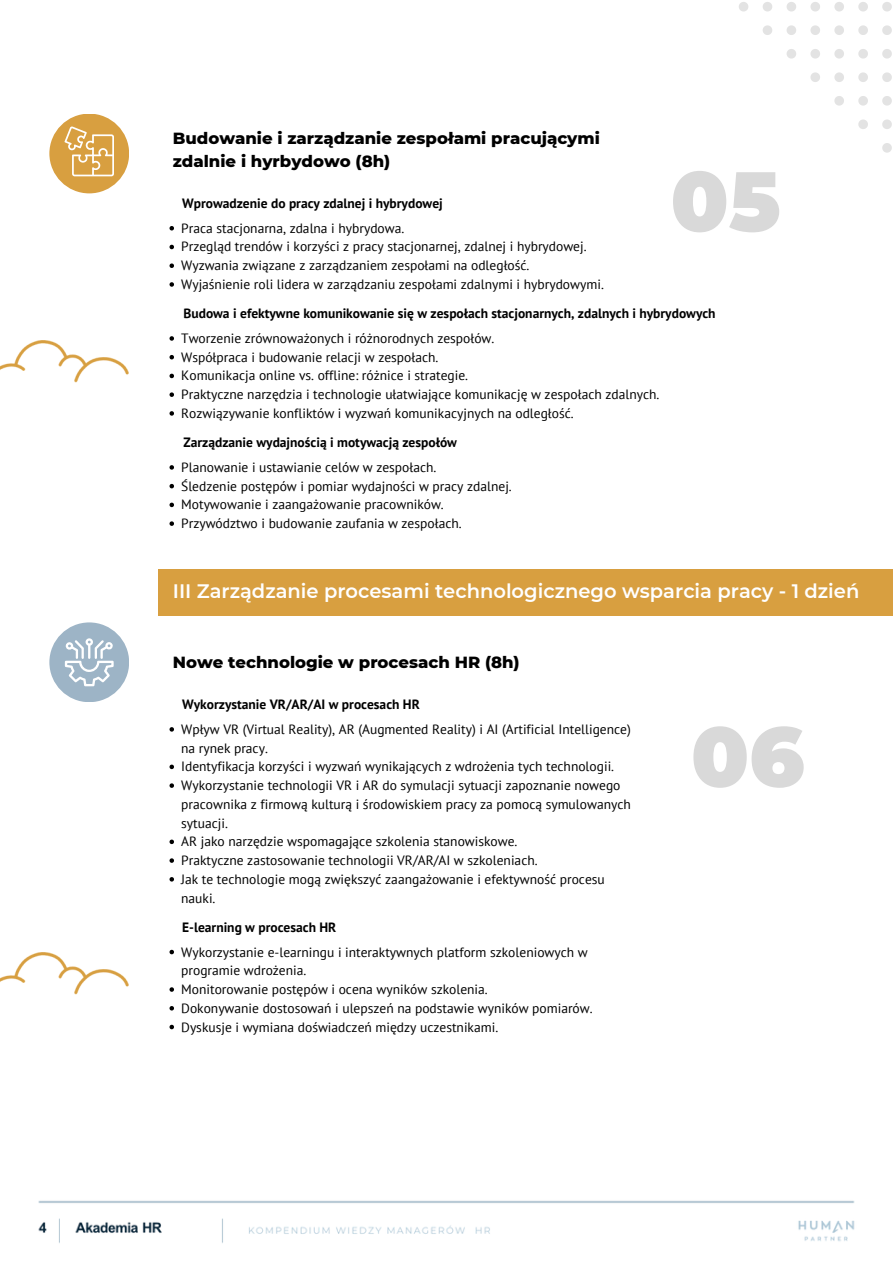
<style>
.page{position:relative;width:893px;height:1264px;background:#fff}
.page>*{position:absolute;margin:0;border:0;box-sizing:border-box;transform-origin:0 0}
.t1{font:900 84px "Montserrat";color:#d9d9d9}
.t2{font:600 19.5px "Montserrat";color:#fff}
.t3{font:800 16.5px/22.5px "Montserrat";color:#000}
.t4{font:13.5px/18.8px "PT Sans";color:#000}
.t5{font:700 13.5px "PT Sans";color:#000}
</style>
<div class="page">
<div style="left:49px;top:114px;width:80px;height:79px;background:#d89f40;border-radius:50%"></div>
<img style="left:0;top:340px;width:129px;height:43px">
<svg style="left:882px;top:143px;width:9px;height:10px"></svg>
<svg style="left:882px;top:119px;width:9px;height:10px"></svg>
<svg style="left:858px;top:119px;width:9px;height:10px"></svg>
<svg style="left:882px;top:96px;width:9px;height:10px"></svg>
<svg style="left:858px;top:96px;width:9px;height:10px"></svg>
<svg style="left:834px;top:96px;width:10px;height:10px"></svg>
<svg style="left:882px;top:72px;width:9px;height:10px"></svg>
<svg style="left:858px;top:72px;width:9px;height:10px"></svg>
<svg style="left:834px;top:72px;width:10px;height:10px"></svg>
<svg style="left:810px;top:72px;width:10px;height:10px"></svg>
<svg style="left:882px;top:49px;width:9px;height:10px"></svg>
<svg style="left:858px;top:49px;width:9px;height:10px"></svg>
<svg style="left:834px;top:49px;width:10px;height:10px"></svg>
<svg style="left:810px;top:49px;width:10px;height:10px"></svg>
<svg style="left:786px;top:49px;width:10px;height:10px"></svg>
<svg style="left:882px;top:25px;width:9px;height:10px"></svg>
<svg style="left:858px;top:25px;width:9px;height:10px"></svg>
<svg style="left:834px;top:25px;width:10px;height:10px"></svg>
<svg style="left:810px;top:25px;width:10px;height:10px"></svg>
<svg style="left:786px;top:25px;width:10px;height:10px"></svg>
<svg style="left:763px;top:25px;width:9px;height:10px"></svg>
<svg style="left:882px;top:2px;width:9px;height:10px"></svg>
<svg style="left:858px;top:2px;width:9px;height:10px"></svg>
<svg style="left:834px;top:2px;width:10px;height:10px"></svg>
<svg style="left:810px;top:2px;width:10px;height:10px"></svg>
<svg style="left:786px;top:2px;width:10px;height:10px"></svg>
<svg style="left:763px;top:2px;width:9px;height:10px"></svg>
<svg style="left:739px;top:2px;width:9px;height:10px"></svg>
<div style="left:49px;top:622px;width:80px;height:80px;background:#9db4c6;border-radius:50%"></div>
<div style="left:158px;top:569px;width:734px;height:46px;background:#d89f40"></div>
<img style="left:0;top:952px;width:129px;height:43px">
<img style="left:38px;top:1200px;width:817px;height:43px">
<svg style="left:64px;top:126px;width:50px;height:50px"></svg>
<svg style="left:65px;top:638px;width:48px;height:48px"></svg>
<svg style="left:169px;top:226px;width:5px;height:4px"></svg>
<svg style="left:169px;top:245px;width:5px;height:4px"></svg>
<svg style="left:169px;top:263px;width:5px;height:5px"></svg>
<svg style="left:169px;top:282px;width:5px;height:5px"></svg>
<svg style="left:169px;top:336px;width:5px;height:5px"></svg>
<svg style="left:169px;top:355px;width:5px;height:4px"></svg>
<svg style="left:169px;top:374px;width:5px;height:4px"></svg>
<svg style="left:169px;top:392px;width:5px;height:5px"></svg>
<svg style="left:169px;top:411px;width:5px;height:4px"></svg>
<svg style="left:169px;top:465px;width:5px;height:4px"></svg>
<svg style="left:169px;top:484px;width:5px;height:4px"></svg>
<svg style="left:169px;top:502px;width:5px;height:5px"></svg>
<svg style="left:169px;top:521px;width:5px;height:5px"></svg>
<svg style="left:169px;top:727px;width:5px;height:4px"></svg>
<svg style="left:169px;top:764px;width:5px;height:5px"></svg>
<svg style="left:169px;top:783px;width:5px;height:4px"></svg>
<svg style="left:169px;top:839px;width:5px;height:5px"></svg>
<svg style="left:169px;top:858px;width:5px;height:4px"></svg>
<svg style="left:169px;top:877px;width:5px;height:4px"></svg>
<svg style="left:169px;top:949px;width:5px;height:5px"></svg>
<svg style="left:169px;top:987px;width:5px;height:4px"></svg>
<svg style="left:169px;top:1006px;width:5px;height:4px"></svg>
<svg style="left:169px;top:1024px;width:5px;height:5px"></svg>
<p class="t3" style="left:173px;top:127px;width:428px">Budowanie i zarządzanie zespołami pracującymi zdalnie i hyrbydowo (8h)</p>
<p class="t5" style="left:182px;top:194px;width:262px">Wprowadzenie do pracy zdalnej i hybrydowej</p>
<p class="t4" style="left:181px;top:218px;width:225px">Praca stacjonarna, zdalna i hybrydowa.</p>
<p class="t4" style="left:181px;top:237px;width:407px">Przegląd trendów i korzyści z pracy stacjonarnej, zdalnej i hybrydowej.</p>
<p class="t4" style="left:181px;top:256px;width:350px">Wyzwania związane z zarządzaniem zespołami na odległość.</p>
<p class="t4" style="left:181px;top:274px;width:424px">Wyjaśnienie roli lidera w zarządzaniu zespołami zdalnymi i hybrydowymi.</p>
<p class="t1" style="left:670px;top:150px;width:112px">05</p>
<p class="t5" style="left:183px;top:304px;width:533px">Budowa i efektywne komunikowanie się w zespołach stacjonarnych, zdalnych i hybrydowych</p>
<p class="t4" style="left:181px;top:328px;width:315px">Tworzenie zrównoważonych i różnorodnych zespołów.</p>
<p class="t4" style="left:181px;top:347px;width:259px">Współpraca i budowanie relacji w zespołach.</p>
<p class="t4" style="left:181px;top:366px;width:288px">Komunikacja online vs. offline: różnice i strategie.</p>
<p class="t4" style="left:181px;top:385px;width:479px">Praktyczne narzędzia i technologie ułatwiające komunikację w zespołach zdalnych.</p>
<p class="t4" style="left:181px;top:403px;width:394px">Rozwiązywanie konfliktów i wyzwań komunikacyjnych na odległość.</p>
<p class="t5" style="left:183px;top:433px;width:275px">Zarządzanie wydajnością i motywacją zespołów</p>
<p class="t4" style="left:181px;top:457px;width:257px">Planowanie i ustawianie celów w zespołach.</p>
<p class="t4" style="left:181px;top:476px;width:332px">Śledzenie postępów i pomiar wydajności w pracy zdalnej.</p>
<p class="t4" style="left:181px;top:495px;width:264px">Motywowanie i zaangażowanie pracowników.</p>
<p class="t4" style="left:181px;top:513px;width:282px">Przywództwo i budowanie zaufania w zespołach.</p>
<p class="t2" style="left:173px;top:578px;width:688px">III Zarządzanie procesami technologicznego wsparcia pracy - 1 dzień</p>
<p class="t3" style="left:173px;top:650px;width:348px">Nowe technologie w procesach HR (8h)</p>
<p class="t5" style="left:182px;top:695px;width:239px">Wykorzystanie VR/AR/AI w procesach HR</p>
<p class="t4" style="left:181px;top:719px;width:451px">Wpływ VR (Virtual Reality), AR (Augmented Reality) i AI (Artificial Intelligence) na rynek pracy.</p>
<p class="t4" style="left:181px;top:757px;width:434px">Identyfikacja korzyści i wyzwań wynikających z wdrożenia tych technologii.</p>
<p class="t4" style="left:181px;top:775px;width:451px">Wykorzystanie technologii VR i AR do symulacji sytuacji zapoznanie nowego pracownika z firmową kulturą i środowiskiem pracy za pomocą symulowanych sytuacji.</p>
<p class="t4" style="left:181px;top:832px;width:338px">AR jako narzędzie wspomagające szkolenia stanowiskowe.</p>
<p class="t4" style="left:181px;top:850px;width:358px">Praktyczne zastosowanie technologii VR/AR/AI w szkoleniach.</p>
<p class="t4" style="left:181px;top:869px;width:425px">Jak te technologie mogą zwiększyć zaangażowanie i efektywność procesu nauki.</p>
<p class="t5" style="left:182px;top:918px;width:156px">E-learning w procesach HR</p>
<p class="t4" style="left:181px;top:942px;width:408px">Wykorzystanie e-learningu i interaktywnych platform szkoleniowych w programie wdrożenia.</p>
<p class="t4" style="left:181px;top:979px;width:308px">Monitorowanie postępów i ocena wyników szkolenia.</p>
<p class="t4" style="left:181px;top:998px;width:413px">Dokonywanie dostosowań i ulepszeń na podstawie wyników pomiarów.</p>
<p class="t4" style="left:181px;top:1017px;width:318px">Dyskusje i wymiana doświadczeń między uczestnikami.</p>
<p class="t1" style="left:691px;top:705px;width:115px">06</p>
</div>
